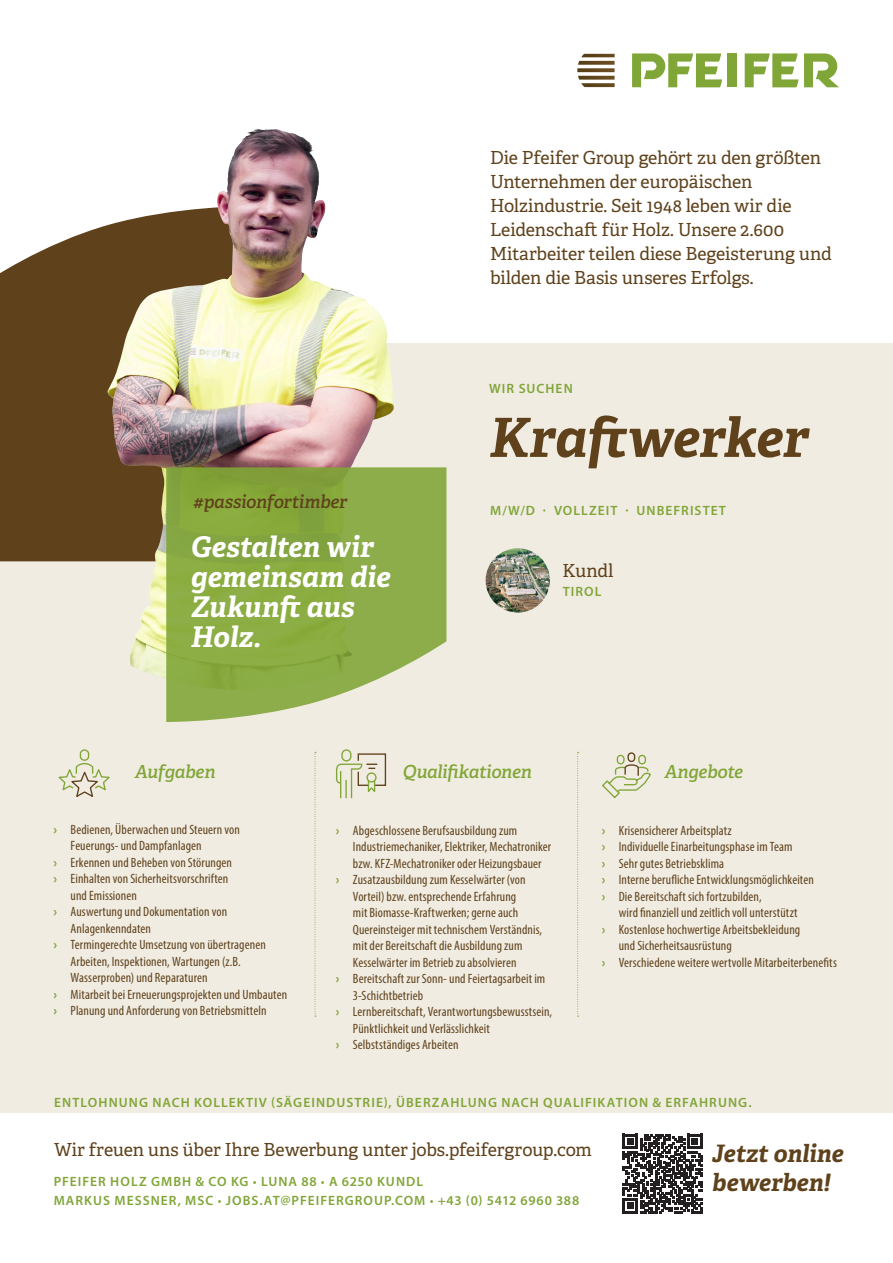
<style>
.page{position:relative;width:893px;height:1263px;background:#fff}
.page>*{position:absolute;margin:0;border:0;box-sizing:border-box;transform-origin:0 0}
.Gesuchte_Position{font:italic 700 54px "Adelle";letter-spacing:-.01em;color:#5f421c}
.Claim__Quote{font:italic 700 28.5px/30px "Adelle";letter-spacing:-.005em;color:#fff}
.Claim__Quote-2{font:italic 700 24px "Adelle";color:#5f421c}
.Fließtext_Regular__CTA__Adelle{font:18px/24px "Adelle";letter-spacing:-.005em;color:#5f421c}
.Fließtext_Headline__Hashtag__Adelle{font:italic 600 18px "Adelle";letter-spacing:-.02em;color:#81a638}
.Fließtext_Headline__Hashtag__Adelle-2{font:italic 600 18px "Adelle";letter-spacing:-.015em;color:#5f421c}
.t1{font:condensed 13.5px/16.5px "Myriad Pro";letter-spacing:.005em;color:#5f421c}
.Standort__Facts__Wir_Suchen{font:600 13.5px "Myriad Pro";letter-spacing:.08em;color:#81a638}
.s1{font-weight:700;font-stretch:normal;color:#81a638}
.s2{font-weight:900}
</style>
<div class="page">
<div style="left:0;top:343px;width:893px;height:770px;background:#f1ece2"></div>
<div style="left:727px;top:53px;width:9px;height:34px;background:#81a638"></div>
<svg style="left:804px;top:53px;width:35px;height:34px"></svg>
<svg style="left:745px;top:53px;width:53px;height:34px"></svg>
<svg style="left:632px;top:53px;width:90px;height:34px"></svg>
<svg style="left:577px;top:54px;width:38px;height:33px"></svg>
<div style="left:0;top:225px;width:107px;height:336px;background:#5f421c"></div>
<img style="left:107px;top:129px;width:265px;height:550px">
<svg style="left:166px;top:467px;width:280px;height:255px;background:#93b153"></svg>
<svg style="left:577px;top:752px;width:2px;height:265px"></svg>
<svg style="left:315px;top:752px;width:1px;height:265px"></svg>
<img style="left:486px;top:548px;width:64px;height:65px;border-radius:32px">
<svg style="left:58px;top:749px;width:52px;height:48px"></svg>
<svg style="left:602px;top:752px;width:49px;height:47px"></svg>
<svg style="left:335px;top:749px;width:52px;height:50px"></svg>
<svg style="left:623px;top:1134px;width:79px;height:79px"></svg>
<p class="Fließtext_Headline__Hashtag__Adelle-2" style="left:193px;top:490px;width:156px">#passionfortimber</p>
<p class="Claim__Quote" style="left:191px;top:532px;width:201px">Gestalten wir gemeinsam die<br>Zukunft aus<br>Holz.</p>
<p class="Fließtext_Regular__CTA__Adelle" style="left:490px;top:146px;width:343px">Die Pfeifer Group gehört zu den größten Unternehmen der europäischen Holzindustrie. Seit 1948 leben wir die Leidenschaft für Holz. Unsere 2.600<br>Mitarbeiter teilen diese Begeisterung und bilden die Basis unseres Erfolgs.</p>
<p class="Standort__Facts__Wir_Suchen" style="left:489px;top:379px;width:85px">WIR SUCHEN</p>
<p class="Gesuchte_Position" style="left:489px;top:404px;width:321px">Kraftwerker</p>
<p class="Standort__Facts__Wir_Suchen" style="left:490px;top:502px;width:237px">M/W/D · VOLLZEIT · UNBEFRISTET</p>
<p class="Fließtext_Regular__CTA__Adelle" style="left:563px;top:558px;width:53px">Kundl</p>
<p class="Standort__Facts__Wir_Suchen" style="left:563px;top:583px;width:40px">TIROL</p>
<p class="Fließtext_Headline__Hashtag__Adelle" style="left:135px;top:761px;width:82px">Aufgaben</p>
<p class="Fließtext_Headline__Hashtag__Adelle" style="left:403px;top:761px;width:131px">Qualifikationen</p>
<p class="Fließtext_Headline__Hashtag__Adelle" style="left:664px;top:761px;width:80px">Angebote</p>
<p class="t1" style="left:71px;top:821px;width:171px;text-indent:-17px"><span class="s1">›</span> Bedienen, Überwachen und Steuern von<br>Feuerungs- und Dampfanlagen</p>
<p class="t1" style="left:54px;top:854px;width:180px"><span class="s1">›</span> Erkennen und Beheben von Störungen</p>
<p class="t1" style="left:71px;top:870px;width:159px;text-indent:-17px"><span class="s1">›</span> Einhalten von Sicherheitsvorschriften und Emissionen</p>
<p class="t1" style="left:71px;top:903px;width:158px;text-indent:-17px"><span class="s1">›</span> Auswertung und Dokumentation von<br>Anlagenkenndaten</p>
<p class="t1" style="left:71px;top:936px;width:197px;text-indent:-17px"><span class="s1">›</span> Termingerechte Umsetzung von übertragenen<br>Arbeiten, Inspektionen, Wartungen (z.B.<br>Wasserproben) und Reparaturen</p>
<p class="t1" style="left:54px;top:986px;width:235px"><span class="s1">›</span> Mitarbeit bei Erneuerungsprojekten und Umbauten</p>
<p class="t1" style="left:54px;top:1002px;width:214px"><span class="s1">›</span> Planung und Anforderung von Betriebsmitteln</p>
<p class="t1" style="left:353px;top:822px;width:200px;text-indent:-17px"><span class="s1">›</span> Abgeschlossene Berufsausbildung zum<br>Industriemechaniker, Elektriker, Mechatroniker bzw. KFZ-Mechatroniker oder Heizungsbauer</p>
<p class="t1" style="left:353px;top:871px;width:191px;text-indent:-17px"><span class="s1">›</span> Zusatzausbildung zum Kesselwärter (von Vorteil) bzw. entsprechende Erfahrung<br>mit Biomasse-Kraftwerken; gerne auch Quereinsteiger mit technischem Verständnis, mit der Bereitschaft die Ausbildung zum Kesselwärter im Betrieb zu absolvieren</p>
<p class="t1" style="left:353px;top:970px;width:194px;text-indent:-17px"><span class="s1">›</span> Bereitschaft zur Sonn- und Feiertagsarbeit im<br>3-Schichtbetrieb</p>
<p class="t1" style="left:353px;top:1003px;width:201px;text-indent:-17px"><span class="s1">›</span> Lernbereitschaft, Verantwortungsbewusstsein,<br>Pünktlichkeit und Verlässlichkeit</p>
<p class="t1" style="left:336px;top:1036px;width:124px"><span class="s1">›</span> Selbstständiges Arbeiten</p>
<p class="t1" style="left:602px;top:822px;width:132px"><span class="s1">›</span> Krisensicherer Arbeitsplatz</p>
<p class="t1" style="left:602px;top:838px;width:192px"><span class="s1">›</span> Individuelle Einarbeitungsphase im Team</p>
<p class="t1" style="left:602px;top:855px;width:124px"><span class="s1">›</span> Sehr gutes Betriebsklima</p>
<p class="t1" style="left:602px;top:871px;width:214px"><span class="s1">›</span> Interne berufliche Entwicklungsmöglichkeiten</p>
<p class="t1" style="left:619px;top:888px;width:180px;text-indent:-17px"><span class="s1">›</span> Die Bereitschaft sich fortzubilden,<br>wird finanziell und zeitlich voll unterstützt</p>
<p class="t1" style="left:619px;top:921px;width:183px;text-indent:-17px"><span class="s1">›</span> Kostenlose hochwertige Arbeitsbekleidung und Sicherheitsausrüstung</p>
<p class="t1" style="left:602px;top:954px;width:237px"><span class="s1">›</span> Verschiedene weitere wertvolle Mitarbeiterbenefits</p>
<p class="Standort__Facts__Wir_Suchen" style="left:54px;top:1093px;width:699px">ENTLOHNUNG NACH KOLLEKTIV (SÄGEINDUSTRIE), ÜBERZAHLUNG NACH QUALIFIKATION &amp; ERFAHRUNG.</p>
<p class="Fließtext_Regular__CTA__Adelle" style="left:54px;top:1137px;width:539px">Wir freuen uns über Ihre Bewerbung unter jobs.pfeifergroup.com</p>
<p class="Standort__Facts__Wir_Suchen" style="left:54px;top:1173px;width:371px">PFEIFER HOLZ GMBH &amp; CO KG <span class="s2">∙</span> LUNA 88 <span class="s2">∙</span> A 6250 KUNDL</p>
<p class="Standort__Facts__Wir_Suchen" style="left:54px;top:1192px;width:527px">MARKUS MESSNER, MSC <span class="s2">∙</span> JOBS.AT@PFEIFERGROUP.COM <span class="s2">∙</span> +43 (0) 5412 6960 388</p>
<p class="Claim__Quote-2" style="left:712px;top:1138px;width:133px">Jetzt online</p>
<p class="Claim__Quote-2" style="left:712px;top:1167px;width:120px">bewerben!</p>
</div>
